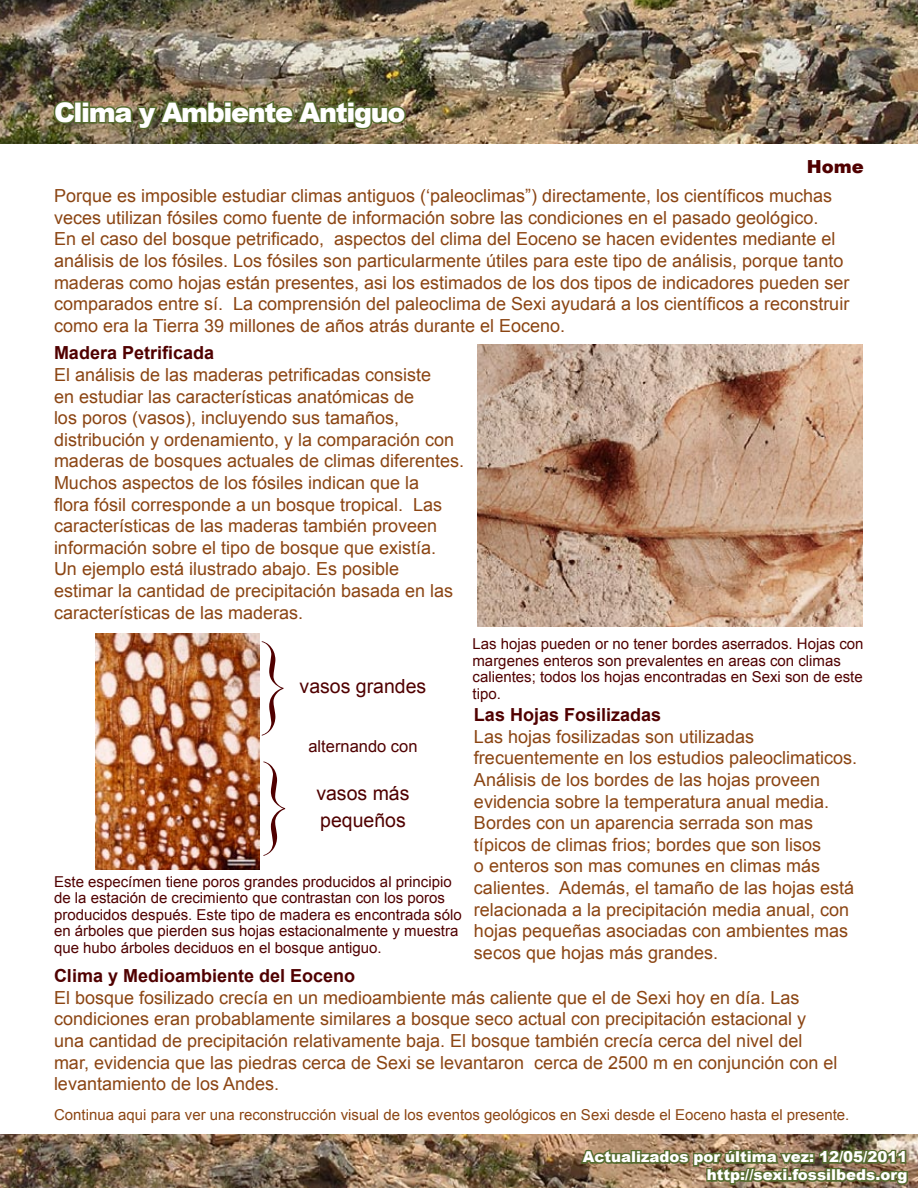
<style>
.page{position:relative;width:918px;height:1188px;background:#fff}
.page>*{position:absolute;margin:0;border:0;box-sizing:border-box;transform-origin:0 0}
.t1{font:120px/120.3px "Palace Script";color:#500000}
.t2{font:900 27px "Arial";letter-spacing:-.05em;color:#fff}
.t3{font:19.5px/27px "Arial";color:#500000}
.t4{font:18px/21.6px "Arial";color:#8b4513}
.t5{font:700 18px "Arial";color:#500000}
.t6{font:900 18px "Arial";color:#500000}
.t7{font:16.5px "Arial";color:#500000}
.t8{font:15px/16.5px "Arial";color:#500000}
.t9{font:15px "Arial";color:#8b4513}
.t10{font:900 15px/18px "Arial";color:#fff;text-align:right}
</style>
<div class="page">
<img style="left:0;top:0;width:918px;height:144px">
<img style="left:1px;top:1135px;width:917px;height:53px">
<img style="left:52px;top:97px;width:356px;height:35px">
<svg style="left:578px;top:1144px;width:332px;height:43px;background:#827850"></svg>
<img style="left:477px;top:344px;width:385px;height:282px">
<img style="left:96px;top:633px;width:163px;height:237px">
<h2 class="t2" style="left:54px;top:93px;width:353px">Clima y Ambiente Antiguo</h2>
<p class="t6" style="left:807px;top:154px;width:59px">Home</p>
<p class="t4" style="left:54px;top:185px;width:797px">Porque es imposible estudiar climas antiguos (‘paleoclimas”) directamente, los científicos muchas veces utilizan fósiles como fuente de información sobre las condiciones en el pasado geológico.<br>En el caso del bosque petrificado, aspectos del clima del Eoceno se hacen evidentes mediante el análisis de los fósiles. Los fósiles son particularmente útiles para este tipo de análisis, porque tanto maderas como hojas están presentes, asi los estimados de los dos tipos de indicadores pueden ser comparados entre sí. La comprensión del paleoclima de Sexi ayudará a los científicos a reconstruir como era la Tierra 39 millones de años atrás durante el Eoceno.</p>
<p class="t5" style="left:54px;top:341px;width:162px">Madera Petrificada</p>
<p class="t4" style="left:54px;top:364px;width:412px">El análisis de las maderas petrificadas consiste<br>en estudiar las características anatómicas de<br>los poros (vasos), incluyendo sus tamaños, distribución y ordenamiento, y la comparación con maderas de bosques actuales de climas diferentes.<br>Muchos aspectos de los fósiles indican que la<br>flora fósil corresponde a un bosque tropical. Las características de las maderas también proveen información sobre el tipo de bosque que existía.<br>Un ejemplo está ilustrado abajo. Es posible<br>estimar la cantidad de precipitación basada en las características de las maderas.</p>
<h1 class="t1" style="left:250px;top:607px;width:47px">} }</h1>
<p class="t3" style="left:300px;top:673px;width:128px">vasos grandes</p>
<p class="t7" style="left:308px;top:735px;width:111px">alternando con</p>
<p class="t3" style="left:316px;top:779px;width:95px">vasos más pequeños</p>
<p class="t8" style="left:54px;top:874px;width:409px">Este especímen tiene poros grandes producidos al principio de la estación de crecimiento que contrastan con los poros producidos después. Este tipo de madera es encontrada sólo en árboles que pierden sus hojas estacionalmente y muestra que hubo árboles deciduos en el bosque antiguo.</p>
<p class="t8" style="left:472px;top:636px;width:393px">Las hojas pueden or no tener bordes aserrados. Hojas con margenes enteros son prevalentes en areas con climas calientes; todos los hojas encontradas en Sexi son de este tipo.</p>
<p class="t5" style="left:474px;top:703px;width:189px">Las Hojas Fosilizadas</p>
<p class="t4" style="left:474px;top:726px;width:385px">Las hojas fosilizadas son utilizadas frecuentemente en los estudios paleoclimaticos.<br>Análisis de los bordes de las hojas proveen evidencia sobre la temperatura anual media.<br>Bordes con un aparencia serrada son mas típicos de climas frios; bordes que son lisos<br>o enteros son mas comunes en climas más calientes. Además, el tamaño de las hojas está relacionada a la precipitación media anual, con hojas pequeñas asociadas con ambientes mas secos que hojas más grandes.</p>
<p class="t5" style="left:54px;top:964px;width:303px">Clima y Medioambiente del Eoceno</p>
<p class="t4" style="left:54px;top:987px;width:785px">El bosque fosilizado crecía en un medioambiente más caliente que el de Sexi hoy en día. Las condiciones eran probablamente similares a bosque seco actual con precipitación estacional y una cantidad de precipitación relativamente baja. El bosque también crecía cerca del nivel del mar, evidencia que las piedras cerca de Sexi se levantaron cerca de 2500 m en conjunción con el levantamiento de los Andes.</p>
<p class="t9" style="left:54px;top:1105px;width:797px">Continua aqui para ver una reconstrucción visual de los eventos geológicos en Sexi desde el Eoceno hasta el presente.</p>
<p class="t10" style="left:583px;top:1147px;width:326px">Actualizados por última vez: 12/05/2011 http://sexi.fossilbeds.org</p>
</div>
